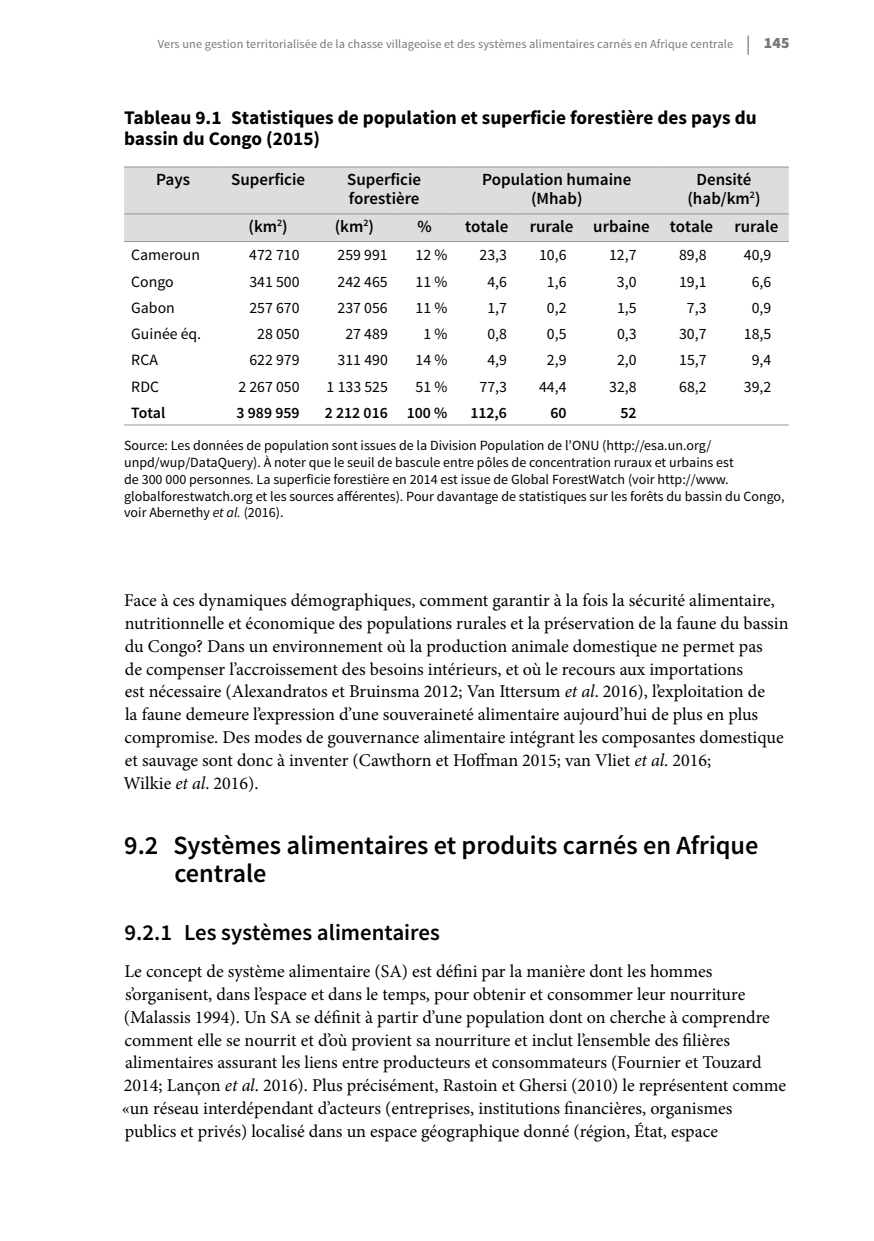
<style>
.page{position:relative;width:874px;height:1241px;background:#fff}
.page>*{position:absolute;margin:0;border:0;box-sizing:border-box;transform-origin:0 0}
.t1{font:600 26.25px/28px "Source Sans Pro";color:#000}
.t2{font:600 22.75px "Source Sans Pro";color:#000}
.t3{font:700 19.25px/21px "Source Sans Pro";color:#000}
.t4{font:18.03px/22.8px "Minion Pro";color:#000}
.t5{font:600 16.97px/19.2px "Source Sans Pro";color:#000;text-align:center}
.t6{font:15.75px "Source Sans Pro";color:#000}
.t7{font:600 15.75px "Source Sans Pro";color:#000}
.t8{font:14px/16.8px "Source Sans Pro";color:#000}
.t9{font:12.25px "Source Sans Pro";letter-spacing:.01em;color:#77787b}
.s1{font-family:"Minion Pro";font-size:19.25px}
.s2{font-weight:900;font-size:15.75px}
.s3{font-style:italic}
</style>
<div class="page">
<div style="left:124px;top:167px;width:664px;height:74px;background:#dcddde"></div>
<hr style="left:124px;top:213px;width:98px;height:1px;background:#939598">
<hr style="left:222px;top:213px;width:92px;height:1px;background:#939598">
<hr style="left:314px;top:213px;width:80px;height:1px;background:#939598">
<hr style="left:394px;top:213px;width:60px;height:1px;background:#939598">
<hr style="left:454px;top:213px;width:65px;height:1px;background:#939598">
<hr style="left:519px;top:213px;width:64px;height:1px;background:#939598">
<hr style="left:583px;top:213px;width:76px;height:1px;background:#939598">
<hr style="left:659px;top:213px;width:64px;height:1px;background:#939598">
<hr style="left:723px;top:213px;width:65px;height:1px;background:#939598">
<hr style="left:124px;top:166px;width:98px;height:1px;background:#939598">
<hr style="left:222px;top:166px;width:92px;height:1px;background:#939598">
<hr style="left:314px;top:166px;width:80px;height:1px;background:#939598">
<hr style="left:394px;top:166px;width:60px;height:1px;background:#939598">
<hr style="left:454px;top:166px;width:65px;height:1px;background:#939598">
<hr style="left:519px;top:166px;width:64px;height:1px;background:#939598">
<hr style="left:583px;top:166px;width:76px;height:1px;background:#939598">
<hr style="left:659px;top:166px;width:64px;height:1px;background:#939598">
<hr style="left:723px;top:166px;width:65px;height:1px;background:#939598">
<hr style="left:124px;top:241px;width:98px;height:1px;background:#939598">
<hr style="left:222px;top:241px;width:92px;height:1px;background:#939598">
<hr style="left:314px;top:241px;width:80px;height:1px;background:#939598">
<hr style="left:394px;top:241px;width:60px;height:1px;background:#939598">
<hr style="left:454px;top:241px;width:65px;height:1px;background:#939598">
<hr style="left:519px;top:241px;width:64px;height:1px;background:#939598">
<hr style="left:583px;top:241px;width:76px;height:1px;background:#939598">
<hr style="left:659px;top:241px;width:64px;height:1px;background:#939598">
<hr style="left:723px;top:241px;width:65px;height:1px;background:#939598">
<hr style="left:124px;top:424px;width:98px;height:1px;background:#939598">
<hr style="left:222px;top:424px;width:92px;height:1px;background:#939598">
<hr style="left:314px;top:424px;width:80px;height:1px;background:#939598">
<hr style="left:394px;top:424px;width:60px;height:1px;background:#939598">
<hr style="left:454px;top:424px;width:65px;height:1px;background:#939598">
<hr style="left:519px;top:424px;width:64px;height:1px;background:#939598">
<hr style="left:583px;top:424px;width:76px;height:1px;background:#939598">
<hr style="left:659px;top:424px;width:64px;height:1px;background:#939598">
<hr style="left:723px;top:424px;width:65px;height:1px;background:#939598">
<p class="t9" style="left:158px;top:36px;width:632px">Vers une gestion territorialisée de la chasse villageoise et des systèmes alimentaires carnés en Afrique centrale <span class="s1">|</span> <span class="s2">145</span></p>
<p class="t3" style="left:124px;top:107px;width:633px">Tableau 9.1 Statistiques de population et superficie forestière des pays du bassin du Congo (2015)</p>
<p class="t5" style="left:156px;top:170px;width:35px">Pays</p>
<p class="t5" style="left:231px;top:170px;width:75px">Superficie</p>
<p class="t5" style="left:347px;top:170px;width:75px;text-align:left">Superficie forestière</p>
<p class="t5" style="left:482px;top:170px;width:150px">Population humaine (Mhab)</p>
<p class="t5" style="left:687px;top:170px;width:75px">Densité (hab/km<sup>2</sup>)</p>
<p class="t5" style="left:248px;top:217px;width:41px">(km<sup>2</sup>)</p>
<p class="t5" style="left:334px;top:217px;width:41px">(km<sup>2</sup>)</p>
<p class="t5" style="left:417px;top:217px;width:16px">%</p>
<p class="t5" style="left:465px;top:217px;width:45px">totale</p>
<p class="t5" style="left:529px;top:217px;width:185px">rurale urbaine totale</p>
<p class="t5" style="left:734px;top:217px;width:45px">rurale</p>
<p class="t6" style="left:131px;top:245px;width:70px">Cameroun</p>
<p class="t6" style="left:249px;top:245px;width:52px">472 710</p>
<p class="t6" style="left:337px;top:245px;width:52px">259 991</p>
<p class="t6" style="left:415px;top:245px;width:33px">12 %</p>
<p class="t6" style="left:479px;top:245px;width:29px">23,3</p>
<p class="t6" style="left:538px;top:245px;width:29px">10,6</p>
<p class="t6" style="left:608px;top:245px;width:29px">12,7</p>
<p class="t6" style="left:678px;top:245px;width:29px">89,8</p>
<p class="t6" style="left:743px;top:245px;width:29px">40,9</p>
<p class="t6" style="left:131px;top:271px;width:44px">Congo</p>
<p class="t6" style="left:249px;top:271px;width:52px">341 500</p>
<p class="t6" style="left:337px;top:271px;width:52px">242 465</p>
<p class="t6" style="left:415px;top:271px;width:33px">11 %</p>
<p class="t6" style="left:487px;top:271px;width:21px">4,6</p>
<p class="t6" style="left:546px;top:271px;width:21px">1,6</p>
<p class="t6" style="left:616px;top:271px;width:21px">3,0</p>
<p class="t6" style="left:678px;top:271px;width:29px">19,1</p>
<p class="t6" style="left:751px;top:271px;width:21px">6,6</p>
<p class="t6" style="left:131px;top:298px;width:45px">Gabon</p>
<p class="t6" style="left:249px;top:298px;width:52px">257 670</p>
<p class="t6" style="left:337px;top:298px;width:52px">237 056</p>
<p class="t6" style="left:415px;top:298px;width:33px">11 %</p>
<p class="t6" style="left:487px;top:298px;width:21px">1,7</p>
<p class="t6" style="left:546px;top:298px;width:21px">0,2</p>
<p class="t6" style="left:616px;top:298px;width:21px">1,5</p>
<p class="t6" style="left:686px;top:298px;width:21px">7,3</p>
<p class="t6" style="left:751px;top:298px;width:21px">0,9</p>
<p class="t6" style="left:131px;top:324px;width:71px">Guinée éq.</p>
<p class="t6" style="left:257px;top:324px;width:44px">28 050</p>
<p class="t6" style="left:345px;top:324px;width:44px">27 489</p>
<p class="t6" style="left:423px;top:324px;width:25px">1 %</p>
<p class="t6" style="left:487px;top:324px;width:21px">0,8</p>
<p class="t6" style="left:546px;top:324px;width:21px">0,5</p>
<p class="t6" style="left:616px;top:324px;width:21px">0,3</p>
<p class="t6" style="left:678px;top:324px;width:29px">30,7</p>
<p class="t6" style="left:743px;top:324px;width:29px">18,5</p>
<p class="t6" style="left:131px;top:350px;width:28px">RCA</p>
<p class="t6" style="left:249px;top:350px;width:52px">622 979</p>
<p class="t6" style="left:337px;top:350px;width:52px">311 490</p>
<p class="t6" style="left:415px;top:350px;width:33px">14 %</p>
<p class="t6" style="left:487px;top:350px;width:21px">4,9</p>
<p class="t6" style="left:546px;top:350px;width:21px">2,9</p>
<p class="t6" style="left:616px;top:350px;width:21px">2,0</p>
<p class="t6" style="left:678px;top:350px;width:29px">15,7</p>
<p class="t6" style="left:751px;top:350px;width:21px">9,4</p>
<p class="t6" style="left:131px;top:376px;width:29px">RDC</p>
<p class="t6" style="left:238px;top:376px;width:63px">2 267 050</p>
<p class="t6" style="left:326px;top:376px;width:63px">1 133 525</p>
<p class="t6" style="left:415px;top:376px;width:33px">51 %</p>
<p class="t6" style="left:479px;top:376px;width:29px">77,3</p>
<p class="t6" style="left:539px;top:376px;width:29px">44,4</p>
<p class="t6" style="left:609px;top:376px;width:29px">32,8</p>
<p class="t6" style="left:678px;top:376px;width:29px">68,2</p>
<p class="t6" style="left:743px;top:376px;width:29px">39,2</p>
<p class="t7" style="left:131px;top:403px;width:36px">Total</p>
<p class="t7" style="left:236px;top:403px;width:65px">3 989 959</p>
<p class="t7" style="left:324px;top:403px;width:124px">2 212 016 100 %</p>
<p class="t7" style="left:470px;top:403px;width:38px">112,6</p>
<p class="t7" style="left:550px;top:403px;width:18px">60</p>
<p class="t7" style="left:620px;top:403px;width:18px">52</p>
<p class="t8" style="left:124px;top:437px;width:661px">Source: Les données de population sont issues de la Division Population de l’ONU (http://esa.un.org/ unpd/wup/DataQuery). À noter que le seuil de bascule entre pôles de concentration ruraux et urbains est<br>de 300 000 personnes. La superficie forestière en 2014 est issue de Global ForestWatch (voir http://www. globalforestwatch.org et les sources afférentes). Pour davantage de statistiques sur les forêts du bassin du Congo, voir Abernethy <span class="s3">et al.</span> (2016).</p>
<p class="t4" style="left:123px;top:589px;width:666px">Face à ces dynamiques démographiques, comment garantir à la fois la sécurité alimentaire, nutritionnelle et économique des populations rurales et la préservation de la faune du bassin du Congo? Dans un environnement où la production animale domestique ne permet pas<br>de compenser l’accroissement des besoins intérieurs, et où le recours aux importations<br>est nécessaire (Alexandratos et Bruinsma 2012; Van Ittersum <span class="s3">et al</span>. 2016), l’exploitation de<br>la faune demeure l’expression d’une souveraineté alimentaire aujourd’hui de plus en plus compromise. Des modes de gouvernance alimentaire intégrant les composantes domestique et sauvage sont donc à inventer (Cawthorn et Hoffman 2015; van Vliet <span class="s3">et al</span>. 2016;<br>Wilkie <span class="s3">et al</span>. 2016).</p>
<h1 class="t1" style="left:174px;top:832px;width:585px;text-indent:-50px">9.2 Systèmes alimentaires et produits carnés en Afrique centrale</h1>
<p class="t2" style="left:124px;top:917px;width:316px">9.2.1 Les systèmes alimentaires</p>
<p class="t4" style="left:122px;top:960px;width:665px">Le concept de système alimentaire (SA) est défini par la manière dont les hommes s’organisent, dans l’espace et dans le temps, pour obtenir et consommer leur nourriture (Malassis 1994). Un SA se définit à partir d’une population dont on cherche à comprendre comment elle se nourrit et d’où provient sa nourriture et inclut l’ensemble des filières alimentaires assurant les liens entre producteurs et consommateurs (Fournier et Touzard 2014; Lançon <span class="s3">et al</span>. 2016). Plus précisément, Rastoin et Ghersi (2010) le représentent comme «un réseau interdépendant d’acteurs (entreprises, institutions financières, organismes publics et privés) localisé dans un espace géographique donné (région, État, espace</p>
</div>
